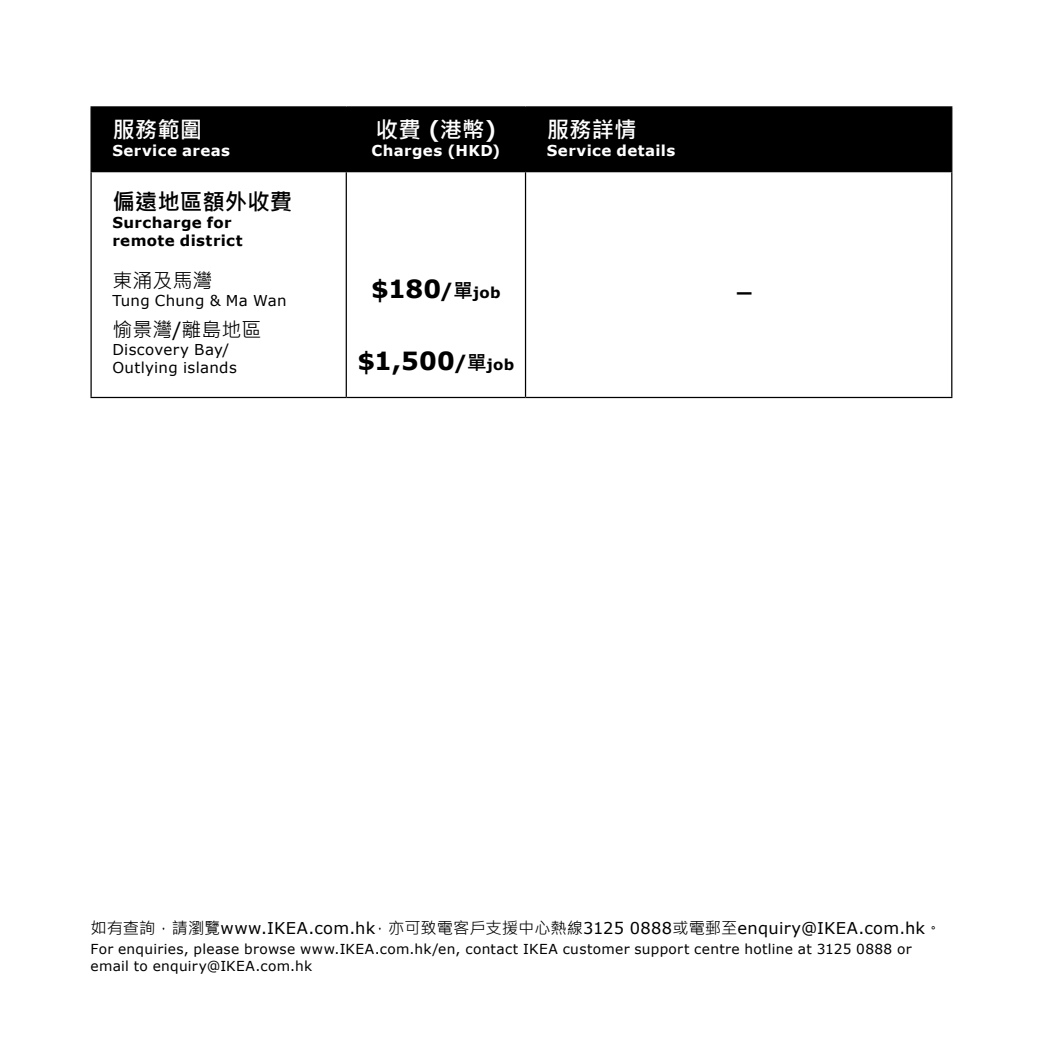
<style>
.page{position:relative;width:1042px;height:1042px;background:#fff}
.page>*{position:absolute;margin:0;border:0;box-sizing:border-box;transform-origin:0 0}
.t1{font:30px "Verdana";color:#000}
.t2{font:700 25px "Verdana";letter-spacing:.005em;color:#000}
.t3{font:700 22.5px "Jheng Hei IKEAHK";color:#fff}
.t4{font:700 22.5px "Jheng Hei IKEAHK";color:#000}
.t5{font:20px "Jheng Hei IKEAHK";color:#000}
.t6{font:16.25px "Verdana";letter-spacing:.025em;color:#000}
.t7{font:15px/18px "Verdana";letter-spacing:.02em;color:#000}
.t8{font:700 15px "Verdana";letter-spacing:.03em;color:#fff}
.t9{font:700 15px/18px "Verdana";letter-spacing:.025em;color:#000}
.t10{font:13.75px/16.5px "Verdana";letter-spacing:.025em;color:#000}
.s1{font-size:20px}
.s2{font-family:"Jheng Hei IKEAHK";font-size:20px}
.s3{font-size:15px}
.s4{font-family:"Jheng Hei IKEAHK"}
</style>
<div class="page">
<div style="left:92px;top:108px;width:859px;height:63px;background:#000"></div>
<hr style="left:90px;top:106px;width:256px;height:2px;background:#000">
<hr style="left:90px;top:108px;width:2px;height:63px;background:#000">
<hr style="left:346px;top:106px;width:179px;height:2px;background:#000">
<hr style="left:346px;top:108px;width:1px;height:63px;background:#000">
<hr style="left:525px;top:106px;width:427px;height:2px;background:#000">
<hr style="left:525px;top:108px;width:1px;height:63px;background:#000">
<hr style="left:951px;top:108px;width:1px;height:63px;background:#000">
<hr style="left:90px;top:171px;width:256px;height:1px;background:#000">
<hr style="left:90px;top:172px;width:2px;height:225px;background:#000">
<hr style="left:346px;top:171px;width:179px;height:1px;background:#000">
<hr style="left:346px;top:172px;width:1px;height:225px;background:#000">
<hr style="left:525px;top:171px;width:427px;height:1px;background:#000">
<hr style="left:525px;top:172px;width:1px;height:225px;background:#000">
<hr style="left:951px;top:172px;width:1px;height:225px;background:#000">
<hr style="left:90px;top:397px;width:256px;height:1px;background:#000">
<hr style="left:346px;top:397px;width:179px;height:1px;background:#000">
<hr style="left:525px;top:397px;width:427px;height:1px;background:#000">
<h3 class="t3" style="left:112px;top:116px;width:91px">服務範圍</h3>
<p class="t8" style="left:112px;top:140px;width:119px">Service areas</p>
<h3 class="t4" style="left:112px;top:187px;width:181px">偏遠地區額外收費</h3>
<p class="t9" style="left:112px;top:213px;width:132px">Surcharge for remote district</p>
<h3 class="t5" style="left:112px;top:268px;width:101px">東涌及馬灣</h3>
<p class="t7" style="left:112px;top:291px;width:176px">Tung Chung &amp; Ma Wan</p>
<h3 class="t5" style="left:112px;top:317px;width:151px">愉景灣/離島地區</h3>
<p class="t7" style="left:112px;top:340px;width:126px">Discovery Bay/<br>Outlying islands</p>
<h3 class="t3" style="left:376px;top:116px;width:121px">收費 (港幣)</h3>
<p class="t8" style="left:371px;top:140px;width:130px">Charges (HKD)</p>
<h3 class="t3" style="left:547px;top:116px;width:91px">服務詳情</h3>
<p class="t8" style="left:547px;top:140px;width:130px">Service details</p>
<h2 class="t2" style="left:371px;top:271px;width:131px">$180<span class="s1">/</span><span class="s2">單</span><span class="s3">job</span></h2>
<h2 class="t2" style="left:357px;top:343px;width:158px">$1,500<span class="s1">/</span><span class="s2">單</span><span class="s3">job</span></h2>
<h1 class="t1" style="left:735px;top:272px;width:21px">–</h1>
<p class="t6" style="left:90px;top:917px;width:852px"><span class="s4">如有查詢，請瀏覽</span>www.IKEA.com.hk<span class="s4">，亦可致電客戶支援中心熱線</span>3125 0888<span class="s4">或電郵至</span>enquiry@IKEA.com<span class="s4">.hk。</span></p>
<p class="t10" style="left:90px;top:940px;width:823px">For enquiries, please browse www.IKEA.com.hk/en, contact IKEA customer support centre hotline at 3125 0888 or email to enquiry@IKEA.com.hk</p>
</div>
